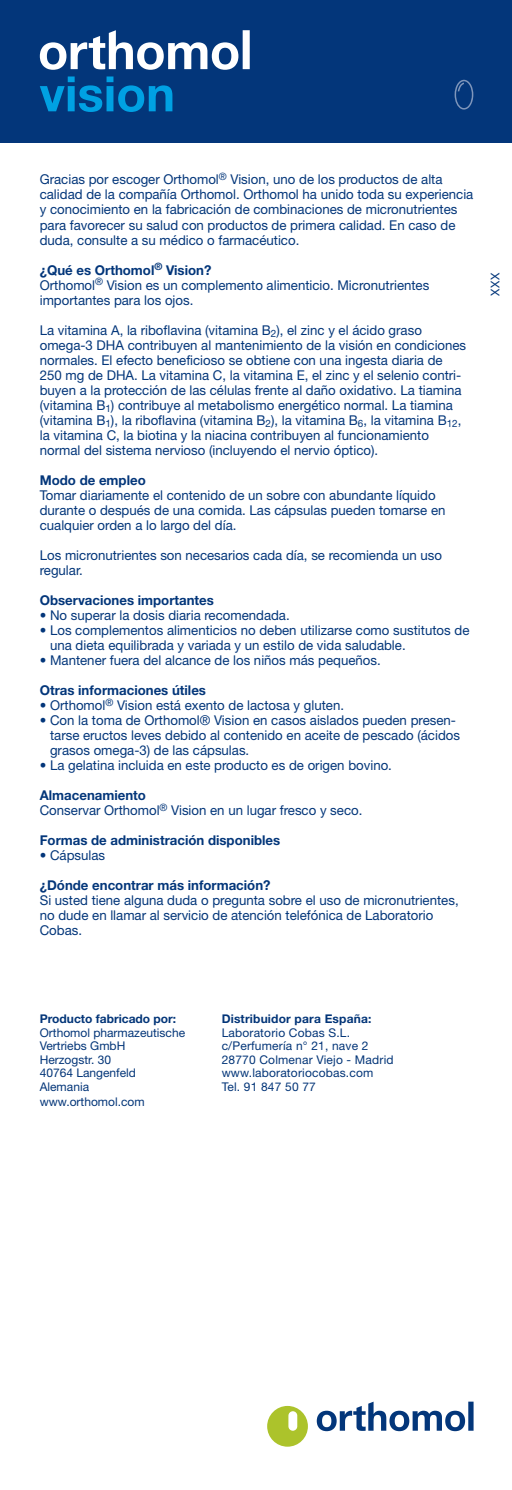
<style>
.page{position:relative;width:512px;height:1490px;background:#fff}
.page>*{position:absolute;margin:0;border:0;box-sizing:border-box;transform-origin:0 0}
.t1{font:13.5px/15px "Helvetica Neue LT Pro";color:#03367a}
.t2{font:700 13.5px "Helvetica Neue LT Pro";color:#03367a}
.t3{font:12px/13.5px "Helvetica Neue LT Pro";color:#033578}
.t4{font:700 12px "Helvetica Neue LT Pro";letter-spacing:.015em;color:#033578}
.t5{font:12px "Helvetica Neue LT Pro";color:#03367a}
.s1{font-weight:700}
</style>
<div class="page">
<div style="left:0;top:0;width:512px;height:142px;background:#03367a"></div>
<svg style="left:267px;top:1405px;width:41px;height:41px"></svg>
<svg style="left:317px;top:1401px;width:148px;height:30px"></svg>
<div style="left:468px;top:1401px;width:5px;height:29px;background:#03367a"></div>
<svg style="left:454px;top:80px;width:19px;height:30px"></svg>
<svg style="left:40px;top:30px;width:198px;height:40px"></svg>
<div style="left:243px;top:30px;width:7px;height:39px;background:#fff"></div>
<svg style="left:40px;top:76px;width:132px;height:36px"></svg>
<p class="t1" style="left:40px;top:172px;width:435px">Gracias por escoger Orthomol<sup>®</sup> Vision, uno de los productos de alta calidad de la compañía Orthomol. Orthomol ha unido toda su experiencia y conocimiento en la fabricación de combinaciones de micronutrientes para favorecer su salud con productos de primera calidad. En caso de duda, consulte a su médico o farmacéutico.</p>
<p class="t1" style="left:40px;top:262px;width:391px"><span class="s1">¿Qué es Orthomol</span><sup>®</sup> <span class="s1">Vision?<br></span>Orthomol<sup>®</sup> Vision es un complemento alimenticio. Micronutrientes importantes para los ojos.</p>
<p class="t1" style="left:40px;top:322px;width:428px">La vitamina A, la riboflavina (vitamina B<sub>2</sub>), el zinc y el ácido graso omega-3 DHA contribuyen al mantenimiento de la visión en condiciones normales. El efecto beneficioso se obtiene con una ingesta diaria de 250 mg de DHA. La vitamina C, la vitamina E, el zinc y el selenio contri&shy;buyen a la protección de las células frente al daño oxidativo. La tiamina (vitamina B<sub>1</sub>) contribuye al metabolismo energético normal. La tiamina (vitamina B<sub>1</sub>), la riboflavina (vitamina B<sub>2</sub>), la vitamina B<sub>6</sub>, la vitamina B<sub>12</sub>, la vitamina C, la biotina y la niacina contribuyen al funcionamiento normal del sistema nervioso (incluyendo el nervio óptico).</p>
<p class="t2" style="left:40px;top:471px;width:108px">Modo de empleo</p>
<p class="t1" style="left:40px;top:487px;width:407px">Tomar diariamente el contenido de un sobre con abundante líquido durante o después de una comida. Las cápsulas pueden tomarse en cualquier orden a lo largo del día.</p>
<p class="t1" style="left:40px;top:547px;width:404px">Los micronutrientes son necesarios cada día, se recomienda un uso regular.</p>
<p class="t2" style="left:40px;top:591px;width:176px">Observaciones importantes</p>
<p class="t1" style="left:40px;top:607px;width:251px">• No superar la dosis diaria recomendada.</p>
<p class="t1" style="left:50px;top:622px;width:421px;text-indent:-10px">• Los complementos alimenticios no deben utilizarse como sustitutos de una dieta equilibrada y variada y un estilo de vida saludable.</p>
<p class="t1" style="left:40px;top:652px;width:342px">• Mantener fuera del alcance de los niños más pequeños.</p>
<p class="t2" style="left:40px;top:681px;width:168px">Otras informaciones útiles</p>
<p class="t1" style="left:40px;top:697px;width:306px">• Orthomol<sup>®</sup> Vision está exento de lactosa y gluten.</p>
<p class="t1" style="left:50px;top:712px;width:411px;text-indent:-10px">• Con la toma de Orthomol® Vision en casos aislados pueden presen&shy;tarse eructos leves debido al contenido en aceite de pescado (ácidos grasos omega-3) de las cápsulas.</p>
<p class="t1" style="left:40px;top:757px;width:354px">• La gelatina incluida en este producto es de origen bovino.</p>
<p class="t1" style="left:40px;top:787px;width:324px"><span class="s1">Almacenamiento<br></span>Conservar Orthomol<sup>®</sup> Vision en un lugar fresco y seco.</p>
<p class="t2" style="left:40px;top:831px;width:242px">Formas de administración disponibles</p>
<p class="t1" style="left:40px;top:847px;width:67px">• Cápsulas</p>
<p class="t2" style="left:40px;top:876px;width:232px">¿Dónde encontrar más información?</p>
<p class="t1" style="left:40px;top:892px;width:420px">Si usted tiene alguna duda o pregunta sobre el uso de micronutrientes, no dude en llamar al servicio de atención telefónica de Laboratorio<br>Cobas.</p>
<p class="t5" style="left:488px;top:296px;width:25px;rotate:-90deg">XXX</p>
<p class="t4" style="left:40px;top:1011px;width:138px">Producto fabricado por:</p>
<p class="t3" style="left:40px;top:1025px;width:147px">Orthomol pharmazeutische<br>Vertriebs GmbH<br>Herzogstr. 30<br>40764 Langenfeld<br>Alemania</p>
<p class="t3" style="left:40px;top:1094px;width:106px">www.orthomol.com</p>
<p class="t4" style="left:222px;top:1011px;width:151px">Distribuidor para España:</p>
<p class="t3" style="left:222px;top:1025px;width:173px">Laboratorio Cobas S.L. c/Perfumería n° 21, nave 2<br>28770 Colmenar Viejo - Madrid www.laboratoriocobas.com<br>Tel. 91 847 50 77</p>
</div>
